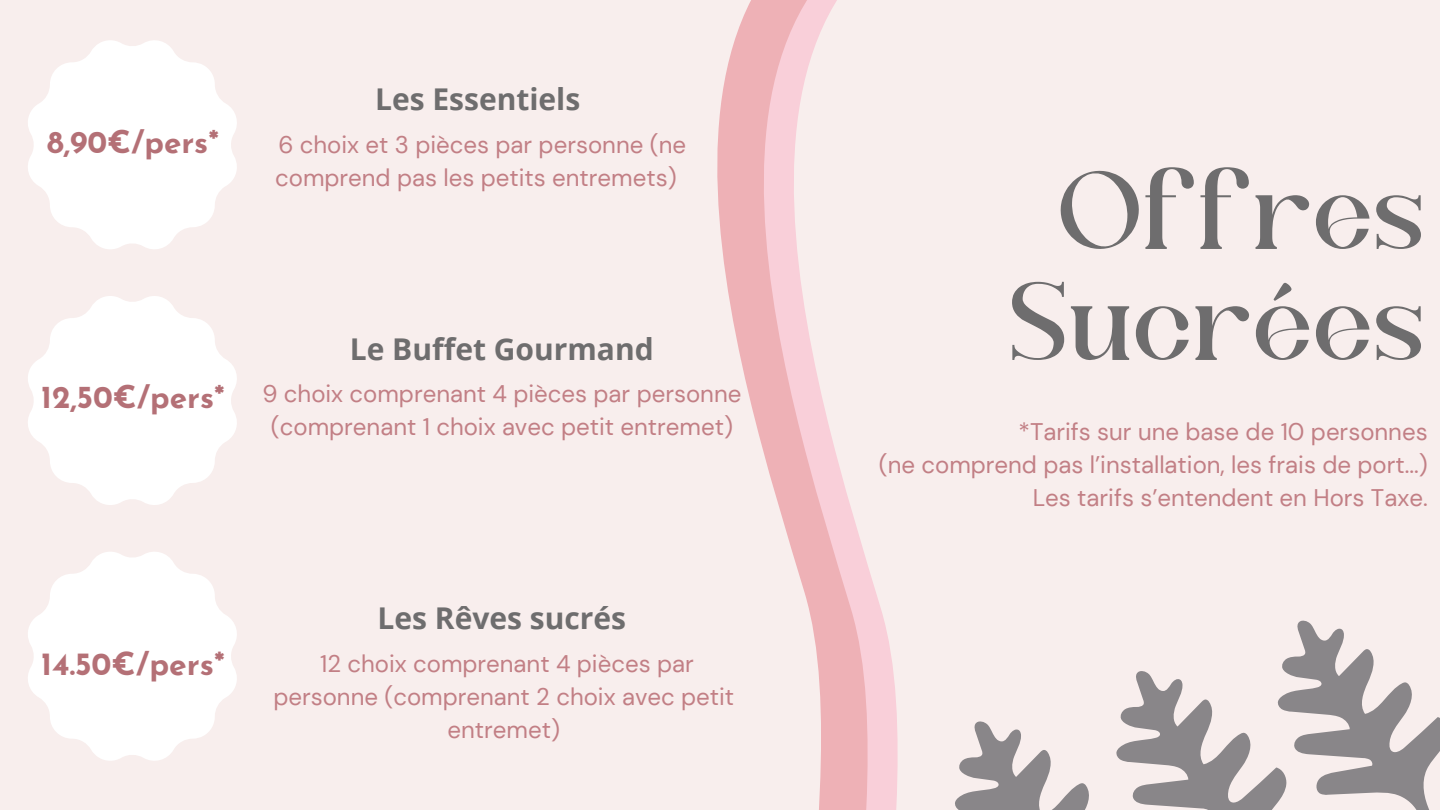
<style>
.page{position:relative;width:1440px;height:810px;background:#f8eeed}
.page>*{position:absolute;margin:0;border:0;box-sizing:border-box;transform-origin:0 0}
.t1{font:111.6px/111px "Shandora DEMO";color:#6e6d6e;text-align:center}
.t2{font:700 31.8px "Josefin Sans";color:#b47076}
.t3{font:700 31.5px "Josefin Sans";color:#b47076}
.t4{font:700 30px "Open Sans";color:#6e6d6e}
.t5{font:24px/33px "DM Sans";color:#c27f85;text-align:center}
</style>
<div class="page">
<svg style="left:717px;top:0;width:181px;height:810px"></svg>
<svg style="left:28px;top:40px;width:209px;height:209px"></svg>
<svg style="left:28px;top:296px;width:209px;height:209px"></svg>
<svg style="left:1297px;top:620px;width:143px;height:190px"></svg>
<svg style="left:28px;top:552px;width:209px;height:209px"></svg>
<svg style="left:955px;top:637px;width:375px;height:173px"></svg>
<p class="t3" style="left:47px;top:129px;width:173px">8,90€/pers*</p>
<h2 class="t4" style="left:375px;top:78px;width:207px">Les Essentiels</h2>
<p class="t5" style="left:275px;top:128px;width:412px;text-align:left">6 choix et 3 pièces par personne (ne comprend pas les petits entremets)</p>
<h2 class="t3" style="left:41px;top:384px;width:185px">12,50€/pers*</h2>
<p class="t4" style="left:350px;top:328px;width:305px">Le Buffet Gourmand</p>
<h2 class="t5" style="left:262px;top:378px;width:480px">9 choix comprenant 4 pièces par personne (comprenant 1 choix avec petit entremet)</h2>
<p class="t2" style="left:41px;top:651px;width:185px">14.50€/pers*</p>
<p class="t4" style="left:378px;top:597px;width:250px">Les Rêves sucrés</p>
<h1 class="t5" style="left:273px;top:647px;width:462px">12 choix comprenant 4 pièces par personne (comprenant 2 choix avec petit entremet)</h1>
<p class="t1" style="left:1012px;top:156px;width:417px">Offres<br>Sucrées</p>
<p class="t5" style="left:1019px;top:416px;width:411px">*Tarifs sur une base de 10 personnes</p>
<p class="t5" style="left:879px;top:449px;width:550px;text-align:right">(ne comprend pas l’installation, les frais de port...)<br>Les tarifs s’entendent en Hors Taxe.</p>
</div>
